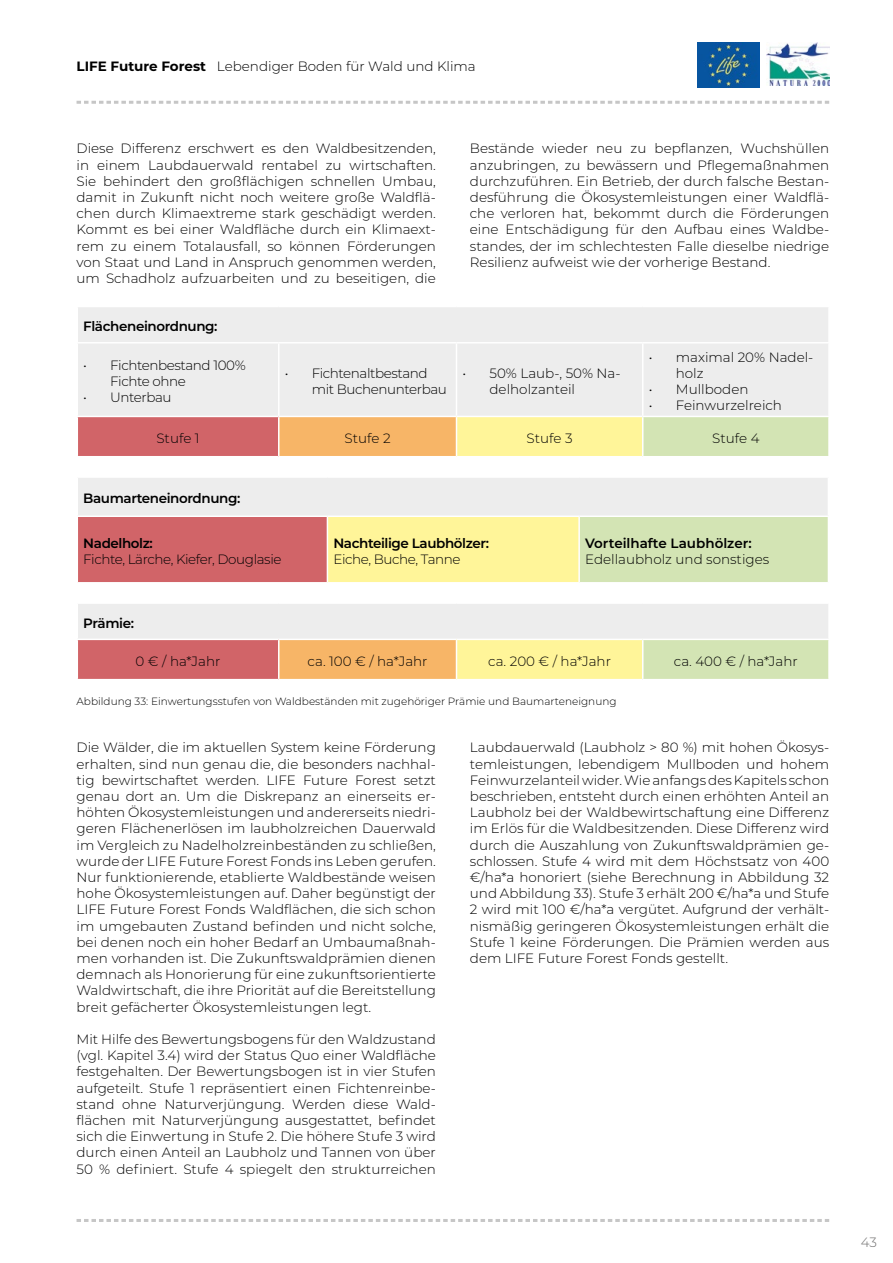
<style>
.page{position:relative;width:893px;height:1263px;background:#fff}
.page>*{position:absolute;margin:0;border:0;box-sizing:border-box;transform-origin:0 0}
.t1{font:300 13.5px/16.2px "Montserrat";color:#000;text-align:justify}
.t2{font:300 13.5px/16.2px "Montserrat";letter-spacing:-.03em;color:#000}
.t3{font:600 13.5px "Montserrat";letter-spacing:-.03em;color:#000}
.t4{font:600 13.5px "Montserrat";color:#000}
.t5{font:300 13.5px "Montserrat";color:#706f6f}
.t6{font:300 10.5px "Montserrat";color:#000}
.s1{font-weight:700}
</style>
<div class="page">
<svg style="left:77px;top:101px;width:752px;height:3px"></svg>
<svg style="left:77px;top:1219px;width:752px;height:3px"></svg>
<img style="left:697px;top:43px;width:63px;height:45px">
<img style="left:766px;top:43px;width:63px;height:43px">
<div style="left:78px;top:307px;width:750px;height:109px;background:#ededed"></div>
<div style="left:77px;top:416px;width:202px;height:41px;background:#d16468"></div>
<div style="left:279px;top:416px;width:177px;height:41px;background:#f7b567"></div>
<div style="left:456px;top:416px;width:187px;height:41px;background:#fff599"></div>
<div style="left:643px;top:416px;width:186px;height:41px;background:#d3e4b4"></div>
<hr style="left:278px;top:417px;width:1px;height:39px;background:#fff">
<hr style="left:456px;top:417px;width:1px;height:39px;background:#fff">
<hr style="left:642px;top:417px;width:1px;height:39px;background:#fff">
<hr style="left:828px;top:417px;width:2px;height:39px;background:#fff">
<hr style="left:77px;top:456px;width:202px;height:1px;background:#fff">
<hr style="left:279px;top:456px;width:177px;height:1px;background:#fff">
<hr style="left:456px;top:456px;width:187px;height:1px;background:#fff">
<hr style="left:643px;top:456px;width:187px;height:1px;background:#fff">
<hr style="left:77px;top:417px;width:1px;height:39px;background:#fff">
<hr style="left:279px;top:342px;width:177px;height:1px;background:#fff">
<hr style="left:456px;top:342px;width:187px;height:1px;background:#fff">
<hr style="left:643px;top:342px;width:187px;height:1px;background:#fff">
<hr style="left:278px;top:343px;width:1px;height:73px;background:#fff">
<hr style="left:456px;top:343px;width:1px;height:73px;background:#fff">
<hr style="left:642px;top:343px;width:1px;height:73px;background:#fff">
<hr style="left:77px;top:416px;width:202px;height:1px;background:#fff">
<hr style="left:279px;top:416px;width:177px;height:1px;background:#fff">
<hr style="left:456px;top:416px;width:187px;height:1px;background:#fff">
<hr style="left:643px;top:416px;width:187px;height:1px;background:#fff">
<hr style="left:77px;top:342px;width:202px;height:1px;background:#fff">
<div style="left:77px;top:603px;width:752px;height:36px;background:#ededed"></div>
<div style="left:77px;top:639px;width:202px;height:41px;background:#d16468"></div>
<div style="left:279px;top:639px;width:177px;height:41px;background:#f7b567"></div>
<div style="left:456px;top:639px;width:187px;height:41px;background:#fff599"></div>
<div style="left:643px;top:639px;width:186px;height:41px;background:#d3e4b4"></div>
<hr style="left:828px;top:604px;width:2px;height:35px;background:#fff">
<hr style="left:278px;top:640px;width:1px;height:39px;background:#fff">
<hr style="left:456px;top:640px;width:1px;height:39px;background:#fff">
<hr style="left:642px;top:640px;width:1px;height:39px;background:#fff">
<hr style="left:828px;top:640px;width:2px;height:39px;background:#fff">
<hr style="left:77px;top:679px;width:202px;height:1px;background:#fff">
<hr style="left:279px;top:679px;width:177px;height:1px;background:#fff">
<hr style="left:456px;top:679px;width:187px;height:1px;background:#fff">
<hr style="left:643px;top:679px;width:187px;height:1px;background:#fff">
<hr style="left:77px;top:640px;width:1px;height:39px;background:#fff">
<hr style="left:77px;top:639px;width:202px;height:1px;background:#fff">
<hr style="left:279px;top:639px;width:177px;height:1px;background:#fff">
<hr style="left:456px;top:639px;width:187px;height:1px;background:#fff">
<hr style="left:643px;top:639px;width:187px;height:1px;background:#fff">
<hr style="left:77px;top:604px;width:1px;height:35px;background:#fff">
<hr style="left:77px;top:602px;width:202px;height:2px;background:#fff">
<hr style="left:279px;top:602px;width:177px;height:2px;background:#fff">
<hr style="left:456px;top:602px;width:187px;height:2px;background:#fff">
<hr style="left:643px;top:602px;width:187px;height:2px;background:#fff">
<div style="left:77px;top:477px;width:751px;height:39px;background:#ededed"></div>
<div style="left:77px;top:516px;width:250px;height:67px;background:#d16468"></div>
<div style="left:327px;top:516px;width:252px;height:67px;background:#fff599"></div>
<div style="left:579px;top:516px;width:249px;height:67px;background:#d3e4b4"></div>
<hr style="left:327px;top:517px;width:1px;height:65px;background:#fff">
<hr style="left:578px;top:517px;width:2px;height:65px;background:#fff">
<hr style="left:77px;top:582px;width:250px;height:1px;background:#fff">
<hr style="left:327px;top:582px;width:252px;height:1px;background:#fff">
<hr style="left:579px;top:582px;width:250px;height:1px;background:#fff">
<hr style="left:77px;top:517px;width:1px;height:65px;background:#fff">
<hr style="left:77px;top:478px;width:1px;height:37px;background:#fff">
<hr style="left:77px;top:476px;width:250px;height:2px;background:#fff">
<hr style="left:327px;top:476px;width:252px;height:2px;background:#fff">
<hr style="left:579px;top:476px;width:250px;height:2px;background:#fff">
<hr style="left:77px;top:515px;width:250px;height:2px;background:#fff">
<hr style="left:327px;top:515px;width:252px;height:2px;background:#fff">
<hr style="left:579px;top:515px;width:250px;height:2px;background:#fff">
<p class="t1" style="left:77px;top:58px;width:401px"><span class="s1">LIFE Future Forest</span> Lebendiger Boden für Wald und Klima</p>
<p class="t1" style="left:77px;top:140px;width:361px">Diese Differenz erschwert es den Waldbesitzenden, in einem Laubdauerwald rentabel zu wirtschaften.<br>Sie behindert den großflächigen schnellen Umbau, damit in Zukunft nicht noch weitere große Waldflä&shy;chen durch Klimaextreme stark geschädigt werden.<br>Kommt es bei einer Waldfläche durch ein Klimaext&shy;rem zu einem Totalausfall, so können Förderungen von Staat und Land in Anspruch genommen werden, um Schadholz aufzuarbeiten und zu beseitigen, die</p>
<p class="t1" style="left:470px;top:140px;width:361px">Bestände wieder neu zu bepflanzen, Wuchshüllen anzubringen, zu bewässern und Pflegemaßnahmen durchzuführen. Ein Betrieb, der durch falsche Bestan&shy;desführung die Ökosystemleistungen einer Waldflä&shy;che verloren hat, bekommt durch die Förderungen eine Entschädigung für den Aufbau eines Waldbe&shy;standes, der im schlechtesten Falle dieselbe niedrige Resilienz aufweist wie der vorherige Bestand.</p>
<p class="t3" style="left:83px;top:317px;width:136px">Flächeneinordnung:</p>
<p class="t2" style="left:110px;top:357px;width:137px;text-indent:-27px">• Fichtenbestand 100%<br>Fichte ohne</p>
<p class="t2" style="left:83px;top:389px;width:90px">• Unterbau</p>
<p class="t2" style="left:312px;top:365px;width:137px;text-indent:-27px">• Fichtenaltbestand mit Buchenunterbau</p>
<p class="t1" style="left:489px;top:365px;width:133px;text-indent:-27px">• 50% Laub-, 50% Na&shy;delholzanteil</p>
<p class="t1" style="left:676px;top:348px;width:139px;text-indent:-27px">• maximal 20% Nadel&shy;holz</p>
<p class="t1" style="left:649px;top:381px;width:101px">• Mullboden</p>
<p class="t1" style="left:649px;top:397px;width:135px">• Feinwurzelreich</p>
<p class="t1" style="left:156px;top:430px;width:45px">Stufe 1</p>
<p class="t1" style="left:345px;top:430px;width:48px">Stufe 2</p>
<p class="t1" style="left:527px;top:430px;width:47px">Stufe 3</p>
<p class="t1" style="left:712px;top:430px;width:49px">Stufe 4</p>
<p class="t3" style="left:83px;top:489px;width:158px">Baumarteneinordnung:</p>
<p class="t3" style="left:83px;top:534px;width:71px">Nadelholz:</p>
<p class="t2" style="left:83px;top:551px;width:200px">Fichte, Lärche, Kiefer, Douglasie</p>
<p class="t3" style="left:83px;top:613px;width:52px">Prämie:</p>
<p class="t3" style="left:333px;top:534px;width:157px">Nachteilige Laubhölzer:</p>
<p class="t2" style="left:333px;top:551px;width:129px">Eiche, Buche, Tanne</p>
<p class="t4" style="left:585px;top:534px;width:168px">Vorteilhafte Laubhölzer:</p>
<p class="t1" style="left:585px;top:551px;width:186px">Edellaubholz und sonstiges</p>
<p class="t1" style="left:136px;top:653px;width:86px">0 € / ha*Jahr</p>
<p class="t1" style="left:308px;top:653px;width:121px">ca. 100 € / ha*Jahr</p>
<p class="t1" style="left:488px;top:653px;width:124px">ca. 200 € / ha*Jahr</p>
<p class="t1" style="left:674px;top:653px;width:126px">ca. 400 € / ha*Jahr</p>
<p class="t6" style="left:77px;top:694px;width:542px">Abbildung 33: Einwertungsstufen von Waldbeständen mit zugehöriger Prämie und Baumarteneignung</p>
<p class="t1" style="left:470px;top:739px;width:361px">Laubdauerwald (Laubholz &gt; 80 %) mit hohen Ökosys&shy;temleistungen, lebendigem Mullboden und hohem Feinwurzelanteil wider. Wie anfangs des Kapitels schon beschrieben, entsteht durch einen erhöhten Anteil an Laubholz bei der Waldbewirtschaftung eine Differenz im Erlös für die Waldbesitzenden. Diese Differenz wird durch die Auszahlung von Zukunftswaldprämien ge&shy;schlossen. Stufe 4 wird mit dem Höchstsatz von 400 €/ha*a honoriert (siehe Berechnung in Abbildung 32 und Abbildung 33). Stufe 3 erhält 200 €/ha*a und Stufe 2 wird mit 100 €/ha*a vergütet. Aufgrund der verhält&shy;nismäßig geringeren Ökosystemleistungen erhält die Stufe 1 keine Förderungen. Die Prämien werden aus dem LIFE Future Forest Fonds gestellt.</p>
<p class="t1" style="left:77px;top:739px;width:361px">Die Wälder, die im aktuellen System keine Förderung erhalten, sind nun genau die, die besonders nachhal&shy;tig bewirtschaftet werden. LIFE Future Forest setzt genau dort an. Um die Diskrepanz an einerseits er&shy;höhten Ökosystemleistungen und andererseits niedri&shy;geren Flächenerlösen im laubholzreichen Dauerwald im Vergleich zu Nadelholzreinbeständen zu schließen, wurde der LIFE Future Forest Fonds ins Leben gerufen.<br>Nur funktionierende, etablierte Waldbestände weisen hohe Ökosystemleistungen auf. Daher begünstigt der LIFE Future Forest Fonds Waldflächen, die sich schon im umgebauten Zustand befinden und nicht solche, bei denen noch ein hoher Bedarf an Umbaumaßnah&shy;men vorhanden ist. Die Zukunftswaldprämien dienen demnach als Honorierung für eine zukunftsorientierte Waldwirtschaft, die ihre Priorität auf die Bereitstellung breit gefächerter Ökosystemleistungen legt.</p>
<p class="t1" style="left:77px;top:1030px;width:361px">Mit Hilfe des Bewertungsbogens für den Waldzustand (vgl. Kapitel 3.4) wird der Status Quo einer Waldfläche festgehalten. Der Bewertungsbogen ist in vier Stufen aufgeteilt. Stufe 1 repräsentiert einen Fichtenreinbe&shy;stand ohne Naturverjüngung. Werden diese Wald&shy;flächen mit Naturverjüngung ausgestattet, befindet sich die Einwertung in Stufe 2. Die höhere Stufe 3 wird durch einen Anteil an Laubholz und Tannen von über 50 % definiert. Stufe 4 spiegelt den strukturreichen</p>
<p class="t5" style="left:861px;top:1233px;width:18px">43</p>
</div>
